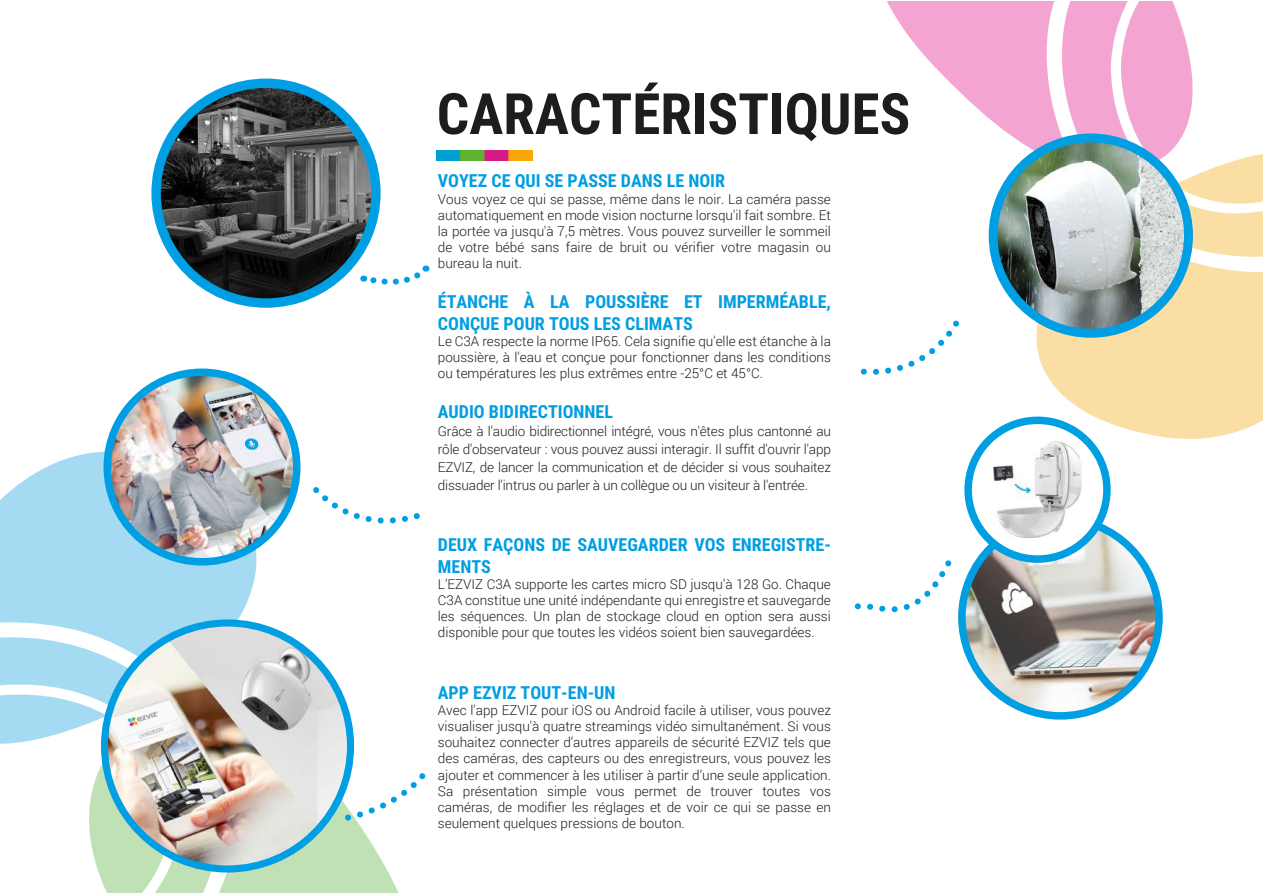
<style>
.page{position:relative;width:1263px;height:893px;background:#fff}
.page>*{position:absolute;margin:0;border:0;box-sizing:border-box;transform-origin:0 0}
.t1{font:700 57px "Roboto Condensed";color:#1d1d1b}
.t2{font:700 18px/21.6px "Roboto Condensed";color:#009ee2}
.t3{font:300 13.5px/16.2px "Roboto";color:#1d1d1b;text-align:justify}
</style>
<div class="page">
<svg style="left:1016px;top:264px;width:247px;height:189px;fill:#fbdea4"></svg>
<svg style="left:887px;top:2px;width:167px;height:166px;fill:#f3a4d0"></svg>
<svg style="left:1054px;top:2px;width:209px;height:262px"></svg>
<svg style="left:227px;top:714px;width:172px;height:179px;fill:#c0e1b5"></svg>
<svg style="left:0;top:681px;width:227px;height:212px"></svg>
<svg style="left:0;top:451px;width:257px;height:230px;background:#aedff4"></svg>
<img style="left:993px;top:138px;width:195px;height:195px;border-radius:98px">
<div style="left:989px;top:133px;width:204px;height:205px;border:9px solid #009ee2;border-radius:50%"></div>
<img style="left:156px;top:83px;width:220px;height:220px;border-radius:110px">
<div style="left:151px;top:79px;width:230px;height:229px;border:9px solid #009ee2;border-radius:50%"></div>
<svg style="left:361px;top:266px;width:65px;height:19px"></svg>
<img style="left:437px;top:151px;width:95px;height:10px">
<svg style="left:860px;top:320px;width:99px;height:55px"></svg>
<svg style="left:854px;top:560px;width:98px;height:53px"></svg>
<img style="left:107px;top:377px;width:190px;height:185px">
<div style="left:103px;top:368px;width:197px;height:197px;border:8px solid #009ee2;border-radius:50%"></div>
<img style="left:104px;top:626px;width:246px;height:243px">
<div style="left:101px;top:619px;width:253px;height:253px;border:7px solid #009ee2;border-radius:50%"></div>
<svg style="left:341px;top:764px;width:85px;height:61px"></svg>
<svg style="left:313px;top:487px;width:107px;height:37px"></svg>
<img style="left:962px;top:519px;width:197px;height:197px;border-radius:99px">
<div style="left:958px;top:515px;width:205px;height:205px;border:8px solid #009ee2;border-radius:50%"></div>
<svg style="left:968px;top:420px;width:139px;height:139px"></svg>
<div style="left:964px;top:417px;width:147px;height:146px;border:8px solid #009ee2;border-radius:50%"></div>
<img style="left:993px;top:441px;width:89px;height:97px">
<h1 class="t1" style="left:437px;top:74px;width:475px">CARACTÉRISTIQUES</h1>
<h2 class="t2" style="left:438px;top:170px;width:289px">VOYEZ CE QUI SE PASSE DANS LE NOIR</h2>
<p class="t3" style="left:438px;top:190px;width:395px">Vous voyez ce qui se passe, même dans le noir. La caméra passe automatiquement en mode vision nocturne lorsqu'il fait sombre. Et la portée va jusqu'à 7,5 mètres. Vous pouvez surveiller le sommeil de votre bébé sans faire de bruit ou vérifier votre magasin ou bureau la nuit.</p>
<h2 class="t2" style="left:438px;top:290px;width:395px">ÉTANCHE À LA POUSSIÈRE ET IMPERMÉABLE,<br>CONÇUE POUR TOUS LES CLIMATS</h2>
<p class="t3" style="left:438px;top:332px;width:394px">Le C3A respecte la norme IP65. Cela signifie qu'elle est étanche à la poussière, à l'eau et conçue pour fonctionner dans les conditions ou températures les plus extrêmes entre -25°C et 45°C.</p>
<h2 class="t2" style="left:438px;top:400px;width:177px">AUDIO BIDIRECTIONNEL</h2>
<p class="t3" style="left:438px;top:422px;width:395px;line-height:18px">Grâce à l'audio bidirectionnel intégré, vous n'êtes plus cantonné au rôle d'observateur : vous pouvez aussi interagir. Il suffit d'ouvrir l'app EZVIZ, de lancer la communication et de décider si vous souhaitez dissuader l'intrus ou parler à un collègue ou un visiteur à l'entrée.</p>
<h2 class="t2" style="left:438px;top:533px;width:394px">DEUX FAÇONS DE SAUVEGARDER VOS ENREGISTRE-<br>MENTS</h2>
<p class="t3" style="left:438px;top:575px;width:394px">L’EZVIZ C3A supporte les cartes micro SD jusqu'à 128 Go. Chaque C3A constitue une unité indépendante qui enregistre et sauvegarde les séquences. Un plan de stockage cloud en option sera aussi disponible pour que toutes les vidéos soient bien sauvegardées.</p>
<h2 class="t2" style="left:438px;top:681px;width:179px">APP EZVIZ TOUT-EN-UN</h2>
<p class="t3" style="left:438px;top:701px;width:395px">Avec l'app EZVIZ pour iOS ou Android facile à utiliser, vous pouvez visualiser jusqu'à quatre streamings vidéo simultanément. Si vous souhaitez connecter d’autres appareils de sécurité EZVIZ tels que des caméras, des capteurs ou des enregistreurs, vous pouvez les ajouter et commencer à les utiliser à partir d’une seule application.<br>Sa présentation simple vous permet de trouver toutes vos caméras, de modifier les réglages et de voir ce qui se passe en seulement quelques pressions de bouton.</p>
</div>
